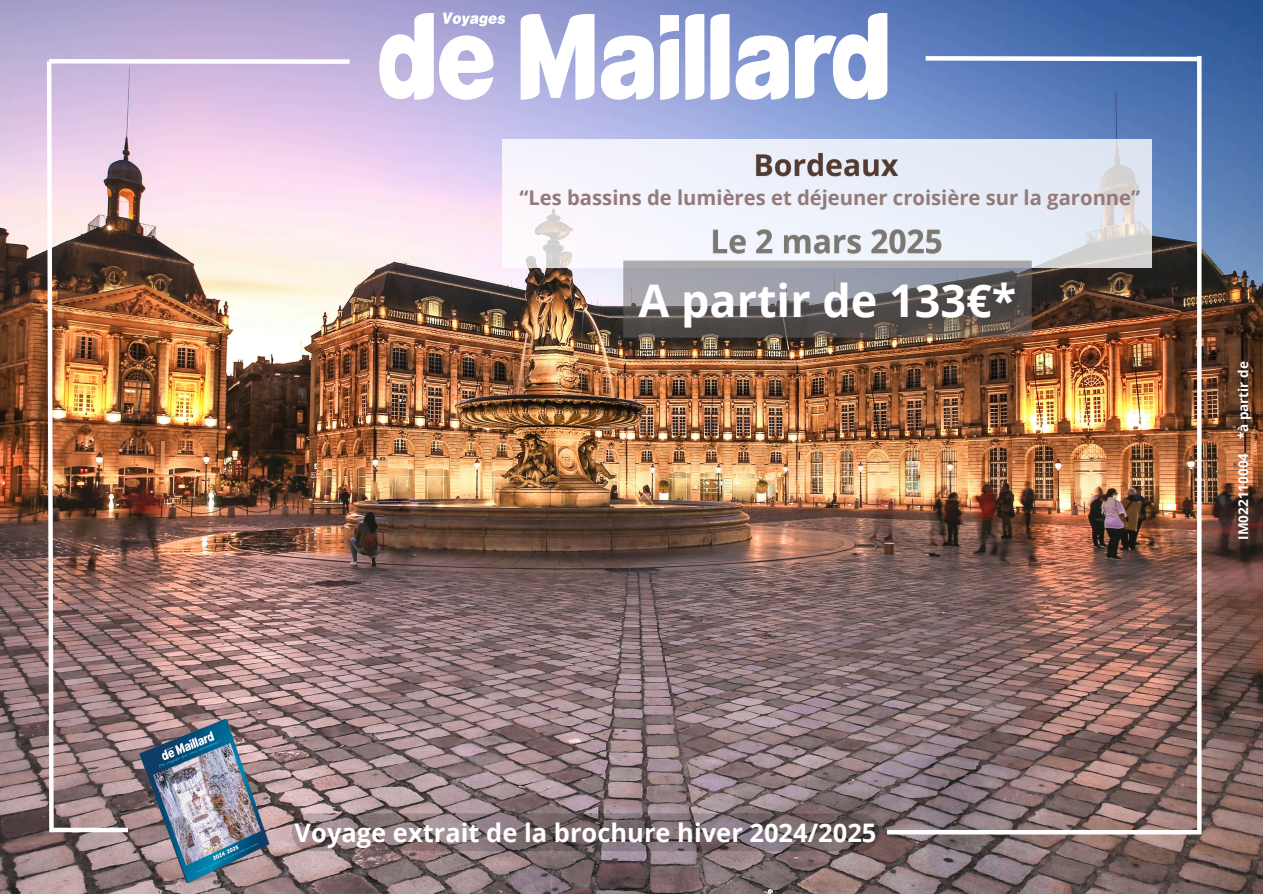
<style>
.page{position:relative;width:1263px;height:894px;background:#fff}
.page>*{position:absolute;margin:0;border:0;box-sizing:border-box;transform-origin:0 0}
.t1{font:700 45px "Open Sans";color:#fff}
.t2{font:700 25.5px "Open Sans";color:#fff}
.t3{font:700 20.25px "Open Sans";color:#947a79}
.t4{font:700 13.5px "Open Sans";letter-spacing:.005em;color:#fff}
</style>
<div class="page">
<img style="left:0;top:0;width:1263px;height:893px">
<div style="left:49px;top:59px;width:301px;height:5px;background:#fff"></div>
<img style="left:45px;top:57px;width:11px;height:779px">
<svg style="left:1197px;top:63px;width:4px;height:766px"></svg>
<svg style="left:921px;top:54px;width:283px;height:9px"></svg>
<div style="left:51px;top:827px;width:77px;height:5px;background:#fff"></div>
<div style="left:887px;top:829px;width:314px;height:5px;background:#fff"></div>
<svg style="left:502px;top:139px;width:650px;height:129px;fill:#ebf0fa"></svg>
<img style="left:380px;top:13px;width:507px;height:86px">
<img style="left:83px;top:709px;width:211px;height:184px">
<div style="left:623px;top:260px;width:409px;height:77px;background:#6d6868;opacity:.53"></div>
<img style="left:754px;top:144px;width:149px;height:41px">
<img style="left:711px;top:220px;width:233px;height:43px">
<svg style="left:292px;top:813px;width:587px;height:37px;background:#78696c"></svg>
<h5 class="t3" style="left:519px;top:183px;width:622px">“Les bassins de lumières et déjeuner croisière sur la garonne”</h5>
<h1 class="t1" style="left:638px;top:268px;width:379px">A partir de 133€*</h1>
<h3 class="t4" style="left:1234px;top:439px;width:79px;rotate:-90deg">*à partir de</h3>
<p class="t4" style="left:1234px;top:540px;width:88px;rotate:-90deg">IM022110004</p>
<p class="t2" style="left:295px;top:814px;width:583px">Voyage extrait de la brochure hiver 2024/2025</p>
</div>
